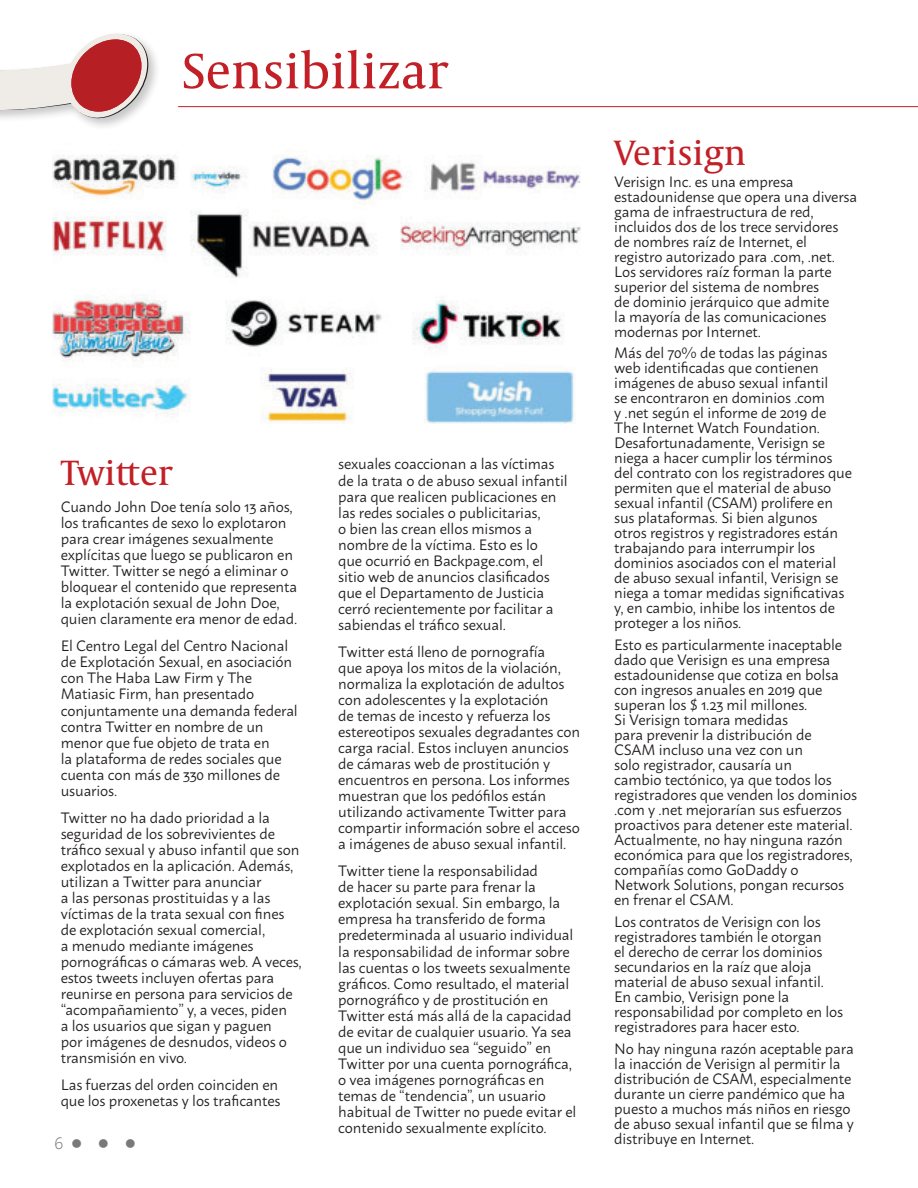
<style>
.page{position:relative;width:918px;height:1188px;background:#fff}
.page>*{position:absolute;margin:0;border:0;box-sizing:border-box;transform-origin:0 0}
.t1{font:51px "Capitolium News 2";color:#c22026}
.t2{font:36px "Capitolium News 2";color:#c22026}
.t3{font:300 16.5px "Macho";color:#77797b}
.t4{font:15px/16px "Macho";letter-spacing:-.01em;color:#231f20}
</style>
<div class="page">
<hr style="left:178px;top:106px;width:740px;height:1px;background:#c22026">
<div style="left:0;top:30px;width:161px;height:101px;background:#231f20;opacity:.25"></div>
<svg style="left:0;top:33px;width:148px;height:86px"></svg>
<img style="left:53px;top:155px;width:528px;height:268px">
<p class="t1" style="left:182px;top:36px;width:268px">Sensibilizar</p>
<p class="t2" style="left:61px;top:448px;width:114px">Twitter</p>
<p class="t4" style="left:61px;top:497px;width:238px">Cuando John Doe tenía solo 13 años, los traficantes de sexo lo explotaron para crear imágenes sexualmente explícitas que luego se publicaron en Twitter. Twitter se negó a eliminar o bloquear el contenido que representa la explotación sexual de John Doe, quien claramente era menor de edad.</p>
<p class="t4" style="left:61px;top:637px;width:239px">El Centro Legal del Centro Nacional de Explotación Sexual, en asociación con The Haba Law Firm y The<br>Matiasic Firm, han presentado conjuntamente una demanda federal contra Twitter en nombre de un menor que fue objeto de trata en<br>la plataforma de redes sociales que cuenta con más de 330 millones de usuarios.</p>
<p class="t4" style="left:61px;top:808px;width:243px">Twitter no ha dado prioridad a la seguridad de los sobrevivientes de tráfico sexual y abuso infantil que son explotados en la aplicación. Además, utilizan a Twitter para anunciar<br>a las personas prostituidas y a las víctimas de la trata sexual con fines de explotación sexual comercial,<br>a menudo mediante imágenes pornográficas o cámaras web. A veces, estos tweets incluyen ofertas para reunirse en persona para servicios de “acompañamiento” y, a veces, piden<br>a los usuarios que sigan y paguen<br>por imágenes de desnudos, videos o transmisión en vivo.</p>
<p class="t4" style="left:61px;top:1075px;width:221px">Las fuerzas del orden coinciden en que los proxenetas y los traficantes</p>
<p class="t3" style="left:54px;top:1129px;width:84px">6 ●●●</p>
<p class="t4" style="left:338px;top:455px;width:231px">sexuales coaccionan a las víctimas de la trata o de abuso sexual infantil para que realicen publicaciones en las redes sociales o publicitarias,<br>o bien las crean ellos mismos a nombre de la víctima. Esto es lo<br>que ocurrió en Backpage.com, el sitio web de anuncios clasificados que el Departamento de Justicia cerró recientemente por facilitar a sabiendas el tráfico sexual.</p>
<p class="t4" style="left:338px;top:642px;width:243px">Twitter está lleno de pornografía<br>que apoya los mitos de la violación, normaliza la explotación de adultos con adolescentes y la explotación<br>de temas de incesto y refuerza los estereotipos sexuales degradantes con carga racial. Estos incluyen anuncios de cámaras web de prostitución y encuentros en persona. Los informes muestran que los pedófilos están utilizando activamente Twitter para compartir información sobre el acceso a imágenes de abuso sexual infantil.</p>
<p class="t4" style="left:338px;top:861px;width:240px">Twitter tiene la responsabilidad<br>de hacer su parte para frenar la explotación sexual. Sin embargo, la empresa ha transferido de forma predeterminada al usuario individual la responsabilidad de informar sobre las cuentas o los tweets sexualmente gráficos. Como resultado, el material pornográfico y de prostitución en Twitter está más allá de la capacidad de evitar de cualquier usuario. Ya sea que un individuo sea “seguido” en Twitter por una cuenta pornográfica, o vea imágenes pornográficas en temas de “tendencia”, un usuario habitual de Twitter no puede evitar el contenido sexualmente explícito.</p>
<p class="t2" style="left:614px;top:127px;width:134px">Verisign</p>
<p class="t4" style="left:614px;top:172px;width:244px;line-height:15px">Verisign Inc. es una empresa estadounidense que opera una diversa gama de infraestructura de red, incluidos dos de los trece servidores de nombres raíz de Internet, el registro autorizado para .com, .net.<br>Los servidores raíz forman la parte superior del sistema de nombres<br>de dominio jerárquico que admite<br>la mayoría de las comunicaciones modernas por Internet.</p>
<p class="t4" style="left:614px;top:344px;width:239px;line-height:15px">Más del 70% de todas las páginas web identificadas que contienen imágenes de abuso sexual infantil<br>se encontraron en dominios .com<br>y .net según el informe de 2019 de The Internet Watch Foundation.<br>Desafortunadamente, Verisign se niega a hacer cumplir los términos del contrato con los registradores que permiten que el material de abuso sexual infantil (CSAM) prolifere en sus plataformas. Si bien algunos otros registros y registradores están trabajando para interrumpir los dominios asociados con el material de abuso sexual infantil, Verisign se niega a tomar medidas significativas y, en cambio, inhibe los intentos de proteger a los niños.</p>
<p class="t4" style="left:614px;top:636px;width:245px;line-height:15px">Esto es particularmente inaceptable dado que Verisign es una empresa estadounidense que cotiza en bolsa con ingresos anuales en 2019 que superan los $ 1.23 mil millones.<br>Si Verisign tomara medidas<br>para prevenir la distribución de<br>CSAM incluso una vez con un<br>solo registrador, causaría un<br>cambio tectónico, ya que todos los registradores que venden los dominios .com y .net mejorarían sus esfuerzos proactivos para detener este material.<br>Actualmente, no hay ninguna razón económica para que los registradores, compañías como GoDaddy o<br>Network Solutions, pongan recursos en frenar el CSAM.</p>
<p class="t4" style="left:614px;top:912px;width:230px;line-height:15px">Los contratos de Verisign con los registradores también le otorgan<br>el derecho de cerrar los dominios secundarios en la raíz que aloja material de abuso sexual infantil.<br>En cambio, Verisign pone la responsabilidad por completo en los registradores para hacer esto.</p>
<p class="t4" style="left:614px;top:1039px;width:241px;line-height:15px">No hay ninguna razón aceptable para la inacción de Verisign al permitir la distribución de CSAM, especialmente durante un cierre pandémico que ha puesto a muchos más niños en riesgo de abuso sexual infantil que se filma y distribuye en Internet.</p>
</div>
